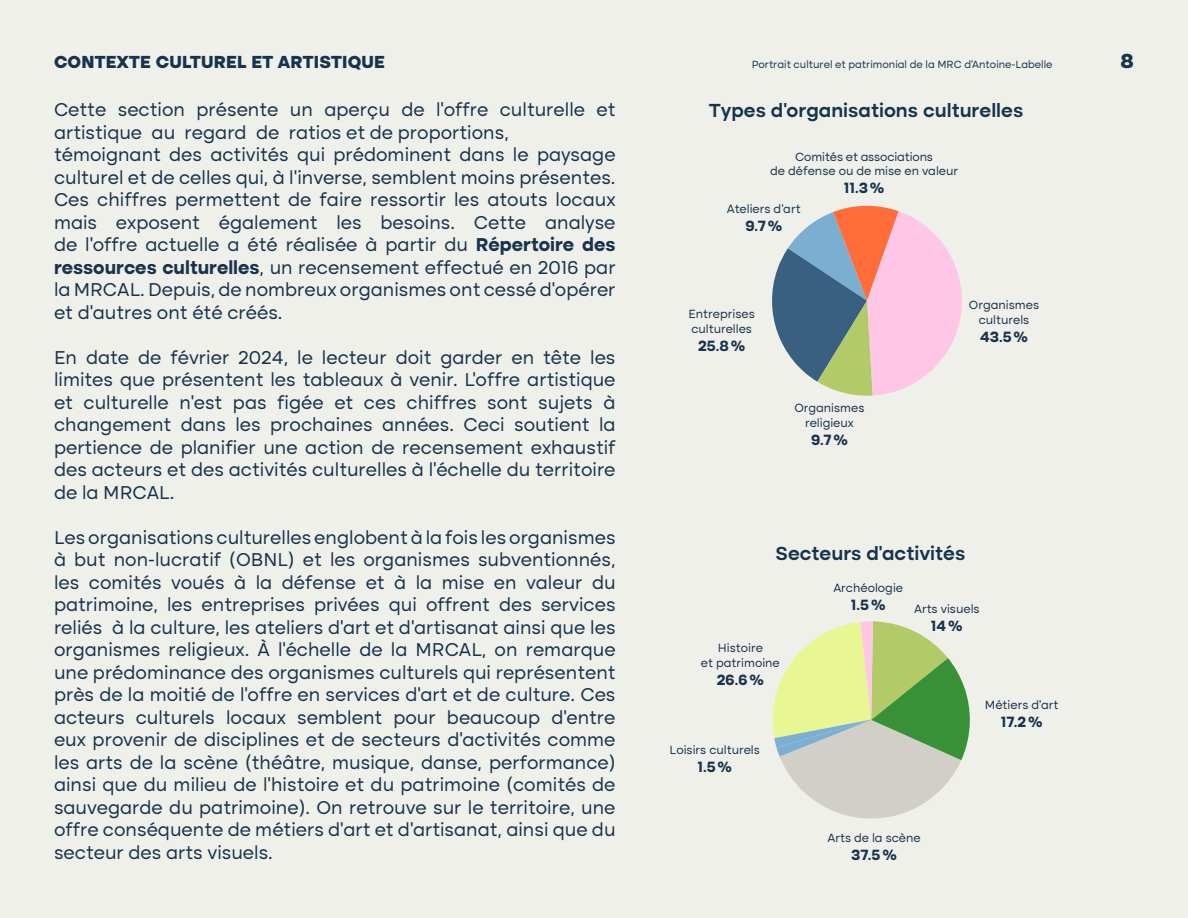
<style>
.page{position:relative;width:1188px;height:918px;background:#f0f0eb}
.page>*{position:absolute;margin:0;border:0;box-sizing:border-box;transform-origin:0 0}
.t1{font:800 21px "Altone";color:#17344e}
.t2{font:600 19.5px "Altone";color:#17344e}
.t3{font:18.75px/22.5px "Altone";color:#17344e;text-align:justify}
.t4{font:800 18px "Altone";letter-spacing:.01em;color:#17344e}
.t5{font:700 15px "Altone";color:#17344e}
.t6{font:12px/15px "Altone";color:#17344e;text-align:center}
.t7{font:10.5px "Altone";color:#17344e}
.s1{font-weight:700}
</style>
<div class="page">
<svg style="left:772px;top:205px;width:190px;height:191px"></svg>
<svg style="left:772px;top:621px;width:198px;height:198px"></svg>
<p class="t4" style="left:54px;top:53px;width:332px">CONTEXTE CULTUREL ET ARTISTIQUE</p>
<p class="t7" style="left:752px;top:59px;width:302px">Portrait culturel et patrimonial de la MRC d’Antoine-Labelle</p>
<p class="t1" style="left:1121px;top:51px;width:15px">8</p>
<p class="t3" style="left:54px;top:100px;width:563px">Cette section présente un aperçu de l’offre culturelle et artistique au regard de ratios et de proportions,</p>
<p class="t3" style="left:54px;top:145px;width:563px">témoignant des activités qui prédominent dans le paysage culturel et de celles qui, à l’inverse, semblent moins présentes.<br>Ces chiffres permettent de faire ressortir les atouts locaux mais exposent également les besoins. Cette analyse de l’offre actuelle a été réalisée à partir du <span class="s1">Répertoire des ressources culturelles</span>, un recensement effectué en 2016 par la MRCAL. Depuis, de nombreux organismes ont cessé d’opérer et d’autres ont été créés.</p>
<p class="t3" style="left:54px;top:347px;width:563px">En date de février 2024, le lecteur doit garder en tête les limites que présentent les tableaux à venir. L’offre artistique et culturelle n’est pas figée et ces chiffres sont sujets à changement dans les prochaines années. Ceci soutient la pertience de planifier une action de recensement exhaustif des acteurs et des activités culturelles à l’échelle du territoire de la MRCAL.</p>
<p class="t3" style="left:54px;top:527px;width:563px">Les organisations culturelles englobent à la fois les organismes à but non-lucratif (OBNL) et les organismes subventionnés, les comités voués à la défense et à la mise en valeur du patrimoine, les entreprises privées qui offrent des services reliés à la culture, les ateliers d’art et d’artisanat ainsi que les organismes religieux. À l’échelle de la MRCAL, on remarque une prédominance des organismes culturels qui représentent près de la moitié de l’offre en services d’art et de culture. Ces acteurs culturels locaux semblent pour beaucoup d’entre eux provenir de disciplines et de secteurs d’activités comme les arts de la scène (théâtre, musique, danse, performance) ainsi que du milieu de l’histoire et du patrimoine (comités de sauvegarde du patrimoine). On retrouve sur le territoire, une offre conséquente de métiers d’art et d’artisanat, ainsi que du secteur des arts visuels.</p>
<p class="t2" style="left:709px;top:101px;width:316px">Types d’organisations culturelles</p>
<p class="t6" style="left:795px;top:150px;width:139px">Comités et associations</p>
<p class="t6" style="left:770px;top:164px;width:190px">de défense ou de mise en valeur</p>
<p class="t5" style="left:844px;top:181px;width:42px">11.3%</p>
<p class="t6" style="left:727px;top:202px;width:75px">Ateliers d’art</p>
<p class="t5" style="left:745px;top:219px;width:38px">9.7%</p>
<p class="t6" style="left:689px;top:307px;width:68px;text-align:left">Entreprises culturelles</p>
<p class="t5" style="left:698px;top:339px;width:49px">25.8%</p>
<p class="t6" style="left:794px;top:401px;width:72px">Organismes religieux</p>
<p class="t5" style="left:811px;top:433px;width:38px">9.7%</p>
<p class="t6" style="left:969px;top:298px;width:72px">Organismes culturels</p>
<p class="t5" style="left:980px;top:330px;width:49px">43.5%</p>
<p class="t2" style="left:776px;top:545px;width:191px">Secteurs d’activités</p>
<p class="t6" style="left:701px;top:642px;width:80px">Histoire<br>et patrimoine</p>
<p class="t5" style="left:717px;top:674px;width:48px">26.6%</p>
<p class="t6" style="left:670px;top:743px;width:92px">Loisirs culturels</p>
<p class="t5" style="left:697px;top:760px;width:36px">1.5%</p>
<p class="t6" style="left:833px;top:581px;width:71px">Archéologie</p>
<p class="t5" style="left:851px;top:598px;width:36px">1.5%</p>
<p class="t6" style="left:914px;top:602px;width:67px">Arts visuels</p>
<p class="t5" style="left:931px;top:619px;width:33px">14%</p>
<p class="t6" style="left:985px;top:698px;width:75px">Métiers d’art</p>
<p class="t5" style="left:1001px;top:715px;width:43px">17.2%</p>
<p class="t6" style="left:827px;top:831px;width:95px">Arts de la scène</p>
<p class="t5" style="left:851px;top:848px;width:47px">37.5%</p>
</div>
